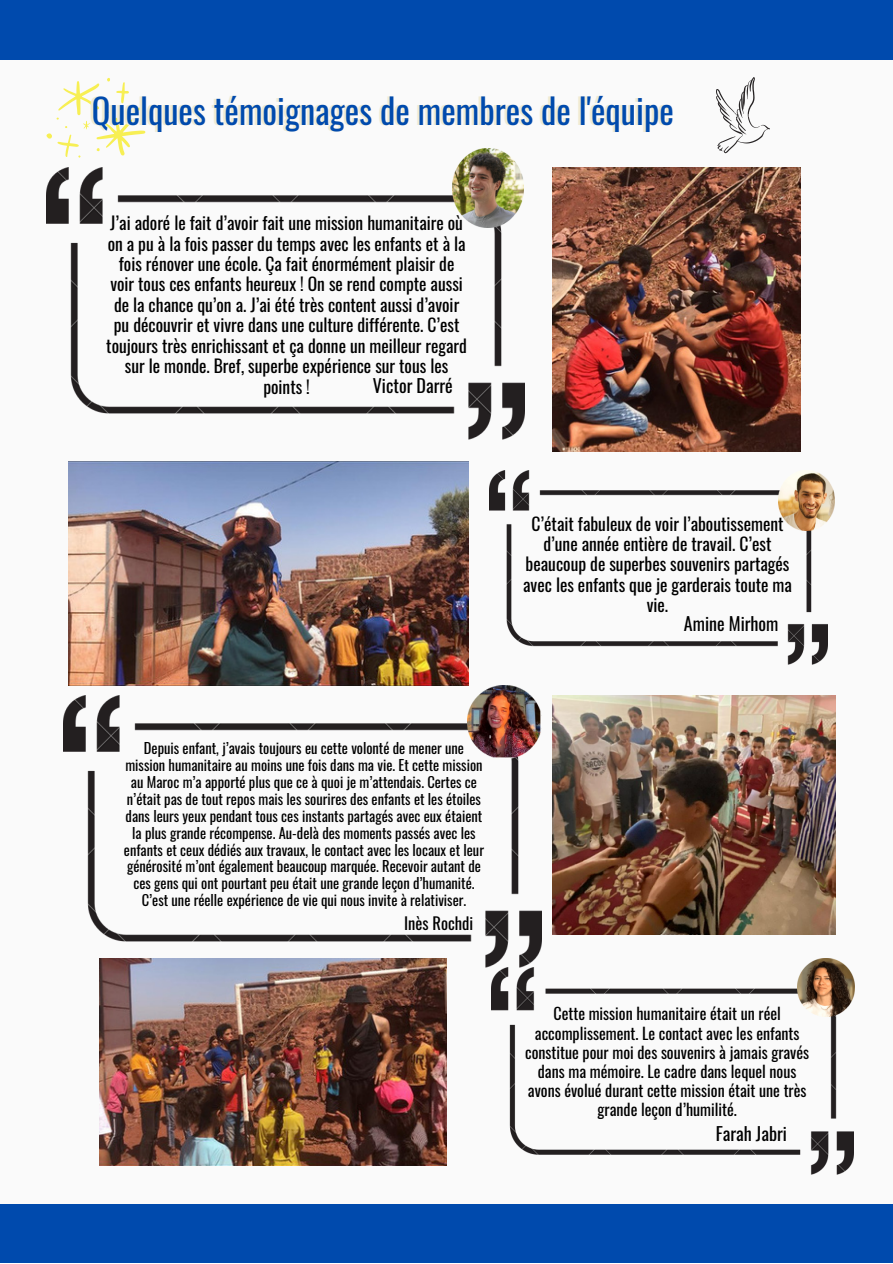
<style>
.page{position:relative;width:893px;height:1264px;background:#fff}
.page>*{position:absolute;margin:0;border:0;box-sizing:border-box;transform-origin:0 0}
.t1{font:34.5px "Oswald";color:#004aad}
.t2{font:18px "Oswald";color:#000}
.t3{font:17.55px/20.4px "Oswald";color:#000;text-align:center}
.t4{font:16.5px "Oswald";color:#000}
.t5{font:16.05px/19px "Oswald";color:#000;text-align:center}
.t6{font:14.55px/16.8px "Oswald";color:#000;text-align:center}
</style>
<div class="page">
<div style="left:0;top:0;width:892px;height:1262px;background:#fafafa"></div>
<div style="left:0;top:0;width:892px;height:59px;background:#004aad"></div>
<div style="left:0;top:1204px;width:892px;height:58px;background:#004aad"></div>
<img style="left:46px;top:168px;width:478px;height:272px">
<img style="left:453px;top:149px;width:70px;height:78px">
<img style="left:489px;top:471px;width:338px;height:193px">
<img style="left:552px;top:168px;width:248px;height:283px">
<img style="left:68px;top:462px;width:400px;height:223px">
<img style="left:778px;top:471px;width:56px;height:59px">
<img style="left:64px;top:695px;width:477px;height:272px">
<img style="left:467px;top:685px;width:74px;height:73px">
<img style="left:100px;top:958px;width:346px;height:207px">
<img style="left:491px;top:967px;width:362px;height:207px">
<img style="left:797px;top:958px;width:57px;height:58px">
<img style="left:552px;top:695px;width:282px;height:239px">
<svg style="left:46px;top:78px;width:99px;height:80px"></svg>
<img style="left:716px;top:78px;width:53px;height:75px">
<h1 class="t1" style="left:92px;top:84px;width:583px">Quelques témoignages de membres de l'équipe</h1>
<p class="t3" style="left:106px;top:212px;width:362px">J’ai adoré le fait d’avoir fait une mission humanitaire où on a pu à la fois passer du temps avec les enfants et à la fois rénover une école. Ça fait énormément plaisir de voir tous ces enfants heureux ! On se rend compte aussi de la chance qu’on a. J’ai été très content aussi d’avoir pu découvrir et vivre dans une culture différente. C’est toujours très enrichissant et ça donne un meilleur regard sur le monde. Bref, superbe expérience sur tous les points !</p>
<p class="t2" style="left:373px;top:371px;width:81px">Victor Darré</p>
<p class="t3" style="left:523px;top:513px;width:270px">C’était fabuleux de voir l’aboutissement d’une année entière de travail. C’est beaucoup de superbes souvenirs partagés avec les enfants que je garderais toute ma vie.</p>
<p class="t2" style="left:684px;top:609px;width:96px">Amine Mirhom</p>
<p class="t6" style="left:124px;top:739px;width:361px">Depuis enfant, j’avais toujours eu cette volonté de mener une mission humanitaire au moins une fois dans ma vie. Et cette mission au Maroc m’a apporté plus que ce à quoi je m’attendais. Certes ce n’était pas de tout repos mais les sourires des enfants et les étoiles dans leurs yeux pendant tous ces instants partagés avec eux étaient la plus grande récompense. Au-delà des moments passés avec les enfants et ceux dédiés aux travaux, le contact avec les locaux et leur générosité m’ont également beaucoup marquée. Recevoir autant de ces gens qui ont pourtant peu était une grande leçon d’humanité.<br>C’est une réelle expérience de vie qui nous invite à relativiser.</p>
<p class="t4" style="left:404px;top:909px;width:70px">Inès Rochdi</p>
<p class="t5" style="left:525px;top:1003px;width:285px">Cette mission humanitaire était un réel accomplissement. Le contact avec les enfants constitue pour moi des souvenirs à jamais gravés dans ma mémoire. Le cadre dans lequel nous avons évolué durant cette mission était une très grande leçon d’humilité.</p>
<p class="t2" style="left:715px;top:1119px;width:73px">Farah Jabri</p>
</div>
